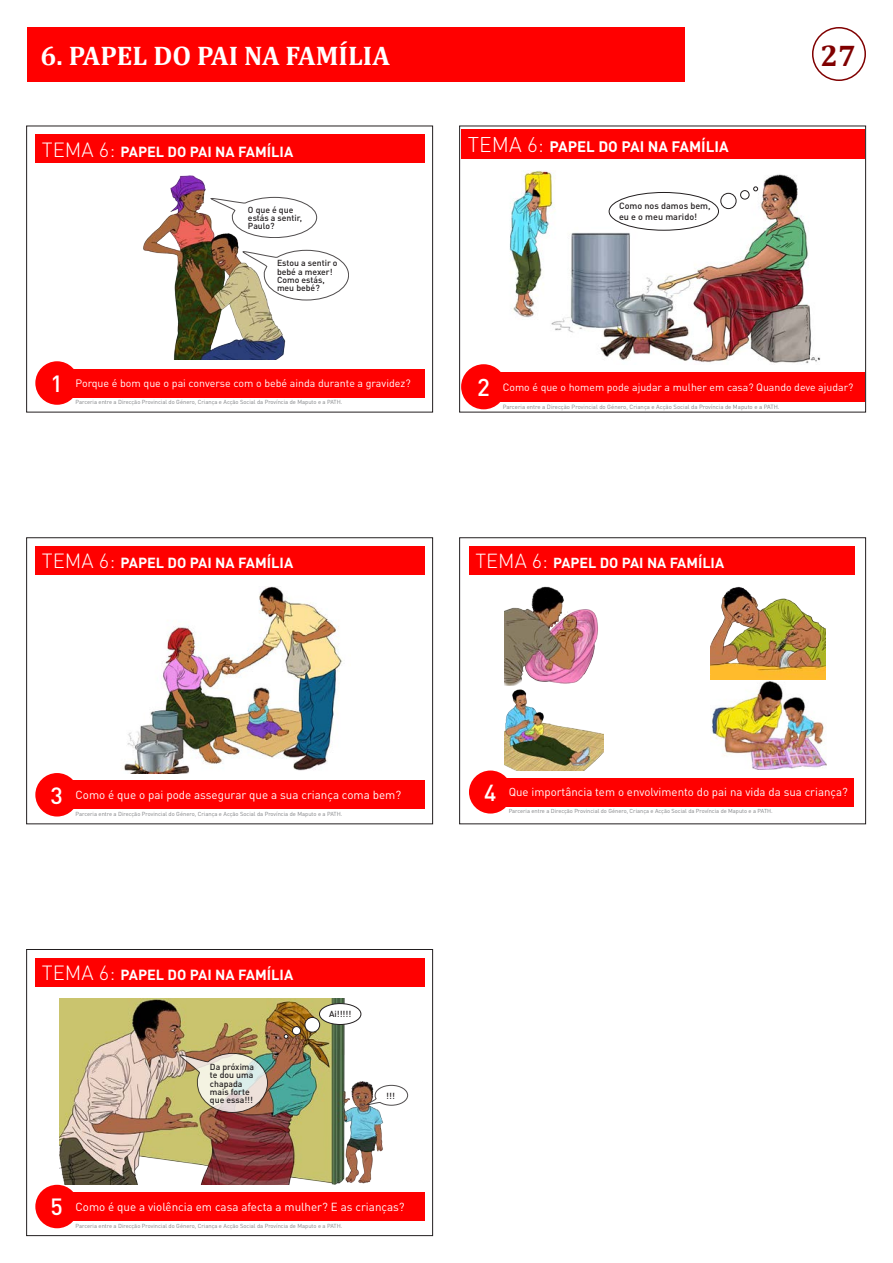
<style>
.page{position:relative;width:893px;height:1263px;background:#fff}
.page>*{position:absolute;margin:0;border:0;box-sizing:border-box;transform-origin:0 0}
.t1{font:700 30px "Cambria";color:#800000}
.t2{font:700 27px "Cambria";color:#fff}
.t3{font:500 24px "DIN Pro";color:#fff}
.t4{font:700 15px "DIN Pro";color:#fff}
.t5{font:700 14.55px "DIN Pro";color:#fff}
.t6{font:700 14.4px "DIN Pro";color:#fff}
.t7{font:11.55px "DIN Pro";color:#fff}
.t8{font:11.4px "DIN Pro";color:#fff}
.t9{font:10.65px "DIN Pro";color:#fff}
.t10{font:10.5px "DIN Pro";color:#fff}
.t11{font:500 9px/10.8px "DIN Pro";color:#231f20}
.t12{font:500 8.7px/8.2px "DIN Pro";color:#231f20}
.t13{font:6px "DIN Pro";color:#808285}
.t14{font:5.85px "DIN Pro";color:#808285}
.t15{font:5.7px "DIN Pro";color:#808285}
.s1{font-weight:300;font-size:20.25px}
.s2{font-weight:300;font-size:21px}
.s3{font-weight:500;font-size:23.25px}
.s4{font-weight:300;font-size:20.1px}
.s5{font-weight:500;font-size:22.95px}
</style>
<div class="page">
<div style="left:35px;top:361px;width:44px;height:44px;background:#f00;border-radius:50%"></div>
<div style="left:69px;top:369px;width:356px;height:28px;background:#f00"></div>
<div style="left:35px;top:135px;width:390px;height:28px;background:#f00"></div>
<img style="left:143px;top:175px;width:175px;height:185px">
<svg style="left:210px;top:197px;width:107px;height:41px"></svg>
<svg style="left:242px;top:250px;width:107px;height:50px"></svg>
<div style="left:26px;top:126px;width:407px;height:286px;border:1px solid #231f20"></div>
<div style="left:35px;top:773px;width:44px;height:43px;background:#f00;border-radius:50%"></div>
<div style="left:69px;top:780px;width:356px;height:29px;background:#f00"></div>
<div style="left:35px;top:546px;width:390px;height:29px;background:#f00"></div>
<img style="left:123px;top:586px;width:220px;height:187px">
<div style="left:26px;top:537px;width:407px;height:287px;border:1px solid #231f20"></div>
<div style="left:35px;top:1185px;width:44px;height:43px;background:#f00;border-radius:50%"></div>
<div style="left:69px;top:1192px;width:356px;height:29px;background:#f00"></div>
<div style="left:35px;top:958px;width:390px;height:28px;background:#f00"></div>
<img style="left:60px;top:998px;width:349px;height:187px">
<div style="left:319px;top:1003px;width:42px;height:21px;background:#fff;border-radius:50%"></div>
<div style="left:319px;top:1003px;width:42px;height:22px;border:1px solid #231f20;border-radius:50%"></div>
<svg style="left:284px;top:1034px;width:4px;height:4px"></svg>
<div style="left:292px;top:1026px;width:9px;height:9px;background:#fff;border-radius:50%"></div>
<div style="left:292px;top:1026px;width:9px;height:9px;border:1px solid #231f20;border-radius:50%"></div>
<div style="left:305px;top:1017px;width:15px;height:15px;background:#fff;border-radius:50%"></div>
<div style="left:305px;top:1017px;width:15px;height:15px;border:1px solid #231f20;border-radius:50%"></div>
<svg style="left:179px;top:1053px;width:89px;height:60px"></svg>
<svg style="left:367px;top:1085px;width:41px;height:21px"></svg>
<div style="left:26px;top:949px;width:407px;height:287px;border:1px solid #231f20"></div>
<div style="left:461px;top:364px;width:45px;height:45px;background:#f00;border-radius:50%"></div>
<div style="left:496px;top:372px;width:369px;height:30px;background:#f00"></div>
<div style="left:461px;top:129px;width:404px;height:30px;background:#f00"></div>
<img style="left:509px;top:170px;width:312px;height:194px">
<div style="left:609px;top:192px;width:109px;height:38px;background:#fff;border-radius:50%"></div>
<div style="left:609px;top:192px;width:110px;height:38px;border:1px solid #231f20;border-radius:50%"></div>
<svg style="left:753px;top:187px;width:5px;height:4px"></svg>
<div style="left:741px;top:191px;width:8px;height:8px;background:#fff;border-radius:50%"></div>
<div style="left:740px;top:190px;width:9px;height:9px;border:1px solid #231f20;border-radius:50%"></div>
<div style="left:721px;top:193px;width:15px;height:16px;background:#fff;border-radius:50%"></div>
<div style="left:721px;top:193px;width:15px;height:16px;border:1px solid #231f20;border-radius:50%"></div>
<div style="left:459px;top:126px;width:407px;height:286px;border:1px solid #231f20"></div>
<img style="left:711px;top:677px;width:116px;height:93px">
<div style="left:469px;top:770px;width:43px;height:43px;background:#f00;border-radius:50%"></div>
<div style="left:502px;top:778px;width:352px;height:28px;background:#f00"></div>
<div style="left:469px;top:546px;width:385px;height:28px;background:#f00"></div>
<img style="left:504px;top:586px;width:99px;height:184px">
<img style="left:711px;top:586px;width:114px;height:94px">
<div style="left:459px;top:537px;width:407px;height:287px;border:1px solid #231f20"></div>
<div style="left:27px;top:27px;width:658px;height:54px;background:#f00"></div>
<div style="left:812px;top:27px;width:54px;height:54px;border:2px solid #800000;border-radius:50%"></div>
<p class="t2" style="left:40px;top:36px;width:351px">6. PAPEL DO PAI NA FAMÍLIA</p>
<p class="t1" style="left:820px;top:34px;width:37px">27</p>
<p class="t5" style="left:42px;top:141px;width:253px"><span class="s1">TEMA 6:</span> PAPEL DO PAI NA FAMÍLIA</p>
<p class="t4" style="left:468px;top:136px;width:262px"><span class="s2">TEMA 6:</span> PAPEL DO PAI NA FAMÍLIA</p>
<p class="t12" style="left:248px;top:205px;width:56px">O que é que estás a sentir,<br>Paulo?</p>
<p class="t12" style="left:277px;top:259px;width:62px">Estou a sentir o bebé a mexer!<br>Como estás, meu bebé?</p>
<p class="t11" style="left:619px;top:200px;width:93px">Como nos damos bem, eu e o meu marido!</p>
<p class="t9" style="left:51px;top:376px;width:361px"><span class="s3">1</span> Porque é bom que o pai converse com o bebé ainda durante a gravidez?</p>
<p class="t3" style="left:477px;top:371px;width:14px">2</p>
<p class="t10" style="left:503px;top:380px;width:352px">Como é que o homem pode ajudar a mulher em casa? Quando deve ajudar?</p>
<p class="t14" style="left:75px;top:398px;width:268px">Parceria entre a Direcção Provincial do Género, Criança e Acção Social da Província de Maputo e a PATH.</p>
<p class="t13" style="left:503px;top:402px;width:278px">Parceria entre a Direcção Provincial do Género, Criança e Acção Social da Província de Maputo e a PATH.</p>
<p class="t5" style="left:42px;top:553px;width:253px"><span class="s1">TEMA 6:</span> PAPEL DO PAI NA FAMÍLIA</p>
<p class="t6" style="left:475px;top:553px;width:250px"><span class="s4">TEMA 6:</span> PAPEL DO PAI NA FAMÍLIA</p>
<p class="t7" style="left:51px;top:787px;width:352px"><span class="s3">3</span> Como é que o pai pode assegurar que a sua criança coma bem?</p>
<p class="t14" style="left:75px;top:810px;width:268px">Parceria entre a Direcção Provincial do Género, Criança e Acção Social da Província de Maputo e a PATH.</p>
<p class="t5" style="left:42px;top:965px;width:253px"><span class="s1">TEMA 6:</span> PAPEL DO PAI NA FAMÍLIA</p>
<p class="t12" style="left:210px;top:1062px;width:46px">Da próxima te dou uma chapada mais forte que essa!!!</p>
<p class="t12" style="left:329px;top:1010px;width:24px">Ai!!!!!</p>
<p class="t12" style="left:386px;top:1091px;width:10px">!!!</p>
<p class="t7" style="left:51px;top:1199px;width:355px"><span class="s3">5</span> Como é que a violência em casa afecta a mulher? E as crianças?</p>
<p class="t14" style="left:75px;top:1221px;width:268px">Parceria entre a Direcção Provincial do Género, Criança e Acção Social da Província de Maputo e a PATH.</p>
<p class="t8" style="left:484px;top:784px;width:365px"><span class="s5">4</span> Que importância tem o envolvimento do pai na vida da sua criança?</p>
<p class="t15" style="left:509px;top:807px;width:266px">Parceria entre a Direcção Provincial do Género, Criança e Acção Social da Província de Maputo e a PATH.</p>
</div>
